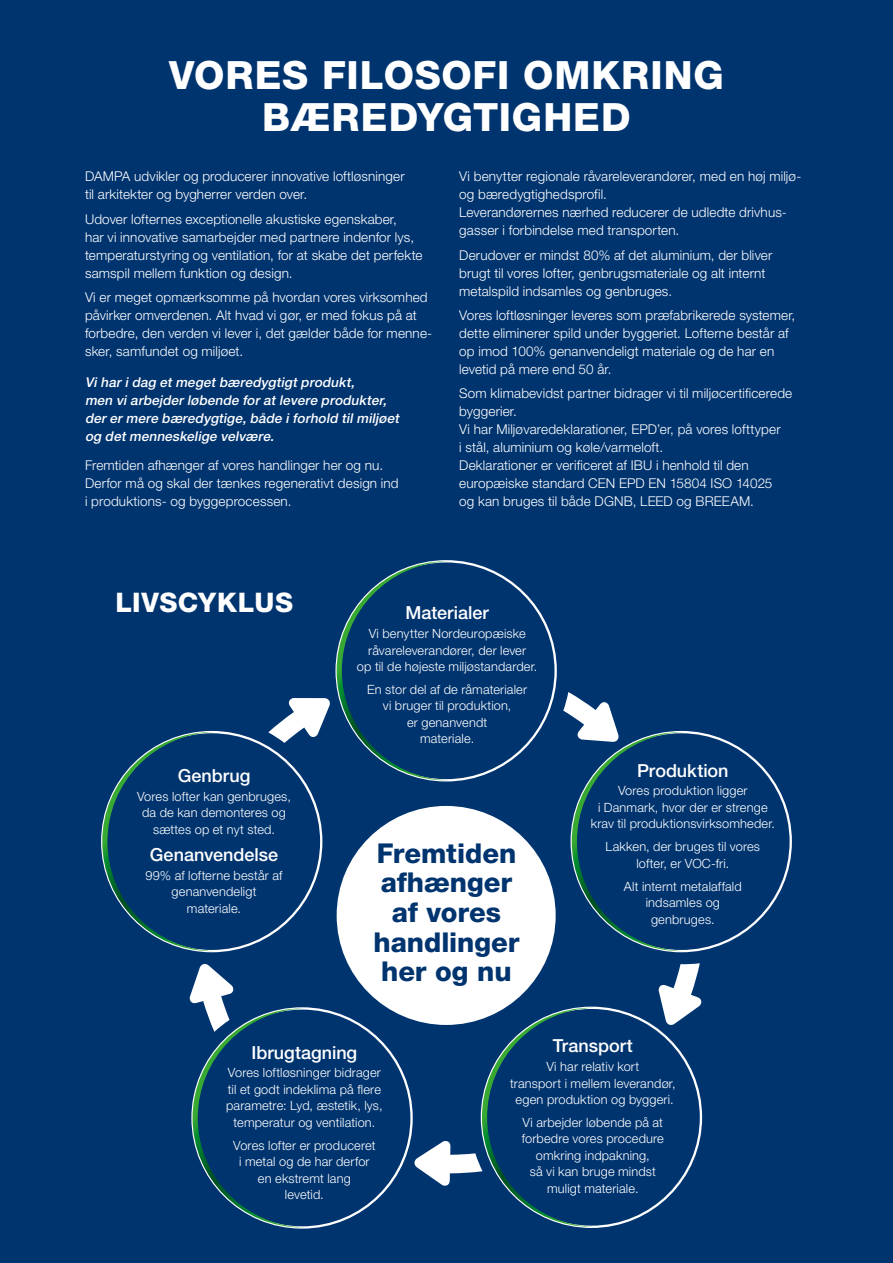
<style>
.page{position:relative;width:893px;height:1263px;background:#00346f}
.page>*{position:absolute;margin:0;border:0;box-sizing:border-box;transform-origin:0 0}
.t1{font:800 39px/42px "Helvetica Neue LT Std";letter-spacing:.02em;color:#fff;text-align:center}
.t2{font:800 27.3px/29.7px "Helvetica Neue LT Std";color:#00346f;text-align:center}
.t3{font:800 27px "Helvetica Neue LT Std";letter-spacing:.015em;color:#fff}
.t4{font:500 18px "Helvetica Neue LT Std";color:#fff}
.t5{font:300 13.5px/18px "Helvetica Neue LT Std";letter-spacing:.01em;color:#fff}
.t6{font:italic 500 13.5px/18px "Helvetica Neue LT Std";letter-spacing:.005em;color:#fff}
.t7{font:300 12.75px/16.5px "Helvetica Neue LT Std";letter-spacing:.015em;color:#fff;text-align:center}
</style>
<div class="page">
<svg style="left:337px;top:561px;width:112px;height:219px"></svg>
<svg style="left:102px;top:732px;width:112px;height:219px"></svg>
<div style="left:337px;top:806px;width:219px;height:219px;background:#fff;border-radius:50%"></div>
<svg style="left:414px;top:1008px;width:180px;height:219px"></svg>
<svg style="left:190px;top:964px;width:115px;height:263px"></svg>
<svg style="left:268px;top:698px;width:62px;height:45px"></svg>
<svg style="left:659px;top:963px;width:42px;height:62px"></svg>
<svg style="left:563px;top:692px;width:121px;height:259px"></svg>
<h1 class="t1" style="left:169px;top:54px;width:556px">VORES FILOSOFI OMKRING<br>BÆREDYGTIGHED</h1>
<p class="t5" style="left:85px;top:167px;width:321px">DAMPA udvikler og producerer innovative loftløsninger til arkitekter og bygherrer verden over.</p>
<p class="t5" style="left:85px;top:209px;width:339px">Udover lofternes exceptionelle akustiske egenskaber,<br>har vi innovative samarbejder med partnere indenfor lys, temperaturstyring og ventilation, for at skabe det perfekte samspil mellem funktion og design.</p>
<p class="t5" style="left:85px;top:288px;width:349px">Vi er meget opmærksomme på hvordan vores virksomhed påvirker omverdenen. Alt hvad vi gør, er med fokus på at forbedre, den verden vi lever i, det gælder både for menne&shy;sker, samfundet og miljøet.</p>
<p class="t6" style="left:85px;top:373px;width:318px">Vi har i dag et meget bæredygtigt produkt,<br>men vi arbejder løbende for at levere produkter, der er mere bæredygtige, både i forhold til miljøet og det menneskelige velvære.</p>
<p class="t5" style="left:85px;top:456px;width:315px">Fremtiden afhænger af vores handlinger her og nu.<br>Derfor må og skal der tænkes regenerativt design ind i produktions- og byggeprocessen.</p>
<p class="t5" style="left:459px;top:167px;width:344px">Vi benytter regionale råvareleverandører, med en høj miljø&shy;og bæredygtighedsprofil.<br>Leverandørernes nærhed reducerer de udledte drivhus&shy;gasser i forbindelse med transporten.</p>
<p class="t5" style="left:459px;top:245px;width:315px">Derudover er mindst 80% af det aluminium, der bliver brugt til vores lofter, genbrugsmateriale og alt internt metalspild indsamles og genbruges.</p>
<p class="t5" style="left:459px;top:306px;width:338px">Vores loftløsninger leveres som præfabrikerede systemer, dette eliminerer spild under byggeriet. Lofterne består af op imod 100% genanvendeligt materiale og de har en levetid på mere end 50 år.</p>
<p class="t5" style="left:459px;top:384px;width:334px">Som klimabevidst partner bidrager vi til miljøcertificerede byggerier.<br>Vi har Miljøvaredeklarationer, EPD’er, på vores lofttyper<br>i stål, aluminium og køle/varmeloft.<br>Deklarationer er verificeret af IBU i henhold til den europæiske standard CEN EPD EN 15804 ISO 14025<br>og kan bruges til både DGNB, LEED og BREEAM.</p>
<h3 class="t3" style="left:115px;top:586px;width:179px">LIVSCYKLUS</h3>
<h3 class="t4" style="left:178px;top:765px;width:74px">Genbrug</h3>
<p class="t7" style="left:137px;top:788px;width:155px">Vores lofter kan genbruges, da de kan demonteres og sættes op et nyt sted.</p>
<h3 class="t4" style="left:150px;top:844px;width:130px">Genanvendelse</h3>
<p class="t7" style="left:146px;top:867px;width:138px">99% af lofterne består af genanvendeligt materiale.</p>
<h3 class="t4" style="left:405px;top:602px;width:85px">Materialer</h3>
<p class="t7" style="left:357px;top:625px;width:182px">Vi benytter Nordeuropæiske råvareleverandører, der lever<br>op til de højeste miljøstandarder.</p>
<p class="t7" style="left:367px;top:681px;width:161px">En stor del af de råmaterialer vi bruger til produktion,<br>er genanvendt<br>materiale.</p>
<h2 class="t2" style="left:373px;top:838px;width:148px">Fremtiden afhænger af vores handlinger her og nu</h2>
<h3 class="t4" style="left:637px;top:760px;width:93px">Produktion</h3>
<p class="t7" style="left:591px;top:782px;width:186px">Vores produktion ligger<br>i Danmark, hvor der er strenge krav til produktionsvirksomheder.</p>
<p class="t7" style="left:606px;top:838px;width:156px">Lakken, der bruges til vores lofter, er VOC-fri.</p>
<p class="t7" style="left:624px;top:877px;width:119px">Alt internt metalaffald indsamles og genbruges.</p>
<h3 class="t4" style="left:251px;top:1041px;width:107px">Ibrugtagning</h3>
<p class="t7" style="left:226px;top:1064px;width:158px">Vores loftløsninger bidrager til et godt indeklima på flere parametre: Lyd, æstetik, lys, temperatur og ventilation.</p>
<p class="t7" style="left:233px;top:1137px;width:144px">Vores lofter er produceret i metal og de har derfor en ekstremt lang<br>levetid.</p>
<h3 class="t4" style="left:553px;top:1035px;width:82px">Transport</h3>
<p class="t7" style="left:510px;top:1058px;width:167px">Vi har relativ kort<br>transport i mellem leverandør, egen produktion og byggeri.</p>
<p class="t7" style="left:522px;top:1114px;width:144px">Vi arbejder løbende på at forbedre vores procedure omkring indpakning,<br>så vi kan bruge mindst muligt materiale.</p>
</div>
